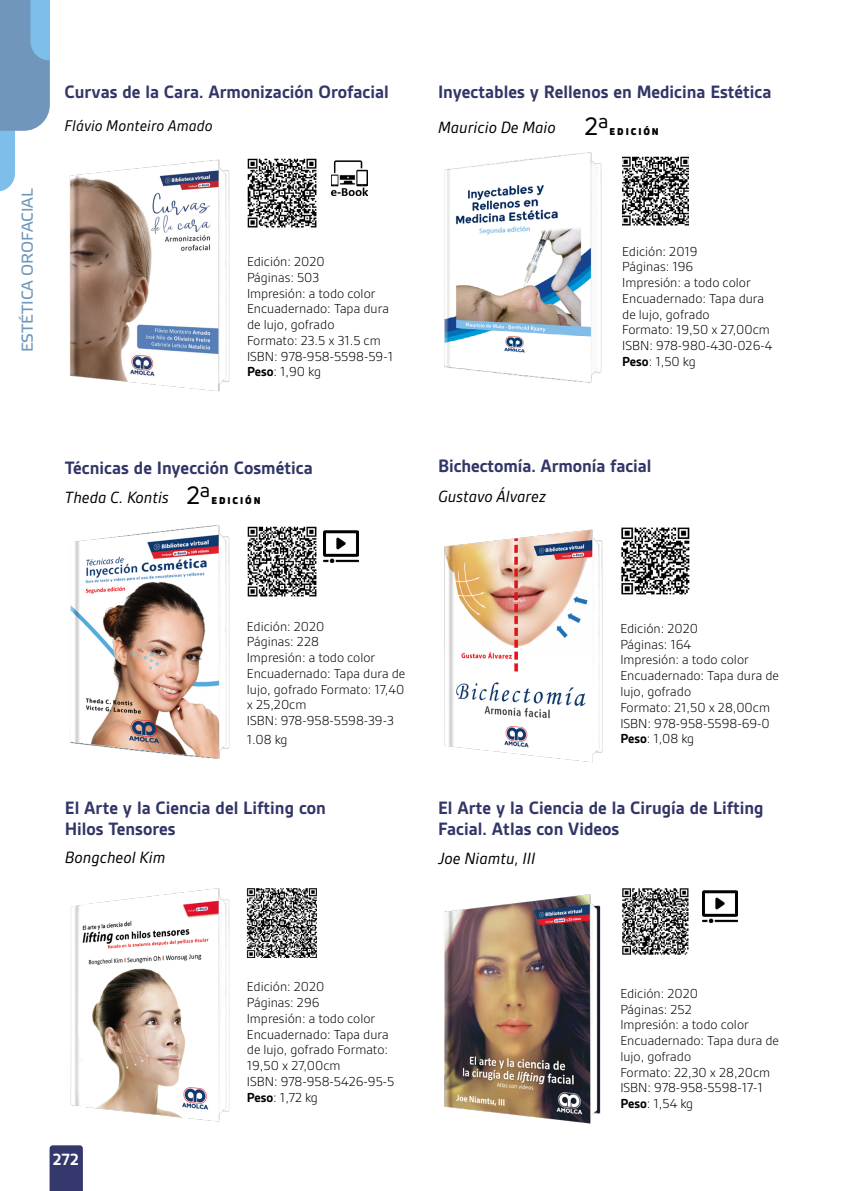
<style>
.page{position:relative;width:844px;height:1191px;background:#fff}
.page>*{position:absolute;margin:0;border:0;box-sizing:border-box;transform-origin:0 0}
.t1{font:24.5px "Uni Neue";color:#000}
.t2{font:700 19.25px/21px "Gesta";color:#313667}
.t3{font:19.25px "Uni Neue";color:#000}
.t4{font:italic 17.5px "Gesta";color:#000}
.t5{font:700 17.5px "Gesta";color:#fff}
.t6{font:italic 16.62px "Gesta";color:#000}
.t7{font:15.75px "Etelka Text Pro";color:#7196bc}
.t8{font:300 14px/15.8px "Gesta";color:#000}
.t9{font:900 9.62px "Uni Neue";color:#000}
.s1{font-weight:700}
</style>
<div class="page">
<div style="left:50px;top:1145px;width:33px;height:46px;background:#34386c"></div>
<img style="left:444px;top:529px;width:159px;height:234px">
<img style="left:621px;top:527px;width:68px;height:68px">
<img style="left:444px;top:894px;width:157px;height:230px">
<img style="left:622px;top:888px;width:67px;height:67px">
<img style="left:702px;top:890px;width:35px;height:32px">
<img style="left:70px;top:888px;width:160px;height:234px">
<img style="left:247px;top:888px;width:69px;height:69px">
<img style="left:247px;top:158px;width:70px;height:70px">
<img style="left:331px;top:160px;width:36px;height:35px">
<img style="left:70px;top:159px;width:160px;height:233px">
<img style="left:70px;top:525px;width:160px;height:234px">
<img style="left:323px;top:530px;width:35px;height:32px">
<img style="left:247px;top:527px;width:69px;height:69px">
<img style="left:444px;top:152px;width:158px;height:231px">
<img style="left:622px;top:156px;width:66px;height:69px">
<svg style="left:0;top:0;width:50px;height:191px"></svg>
<p class="t7" style="left:19px;top:352px;width:165px;rotate:-90deg">ESTÉTICA OROFACIAL</p>
<p class="t2" style="left:65px;top:81px;width:326px">Curvas de la Cara. Armonización Orofacial</p>
<p class="t6" style="left:65px;top:116px;width:150px">Flávio Monteiro Amado</p>
<p class="t8" style="left:247px;top:253px;width:79px">Edición: 2020</p>
<p class="t8" style="left:247px;top:269px;width:74px">Páginas: 503</p>
<p class="t8" style="left:247px;top:285px;width:130px">Impresión: a todo color</p>
<p class="t8" style="left:247px;top:301px;width:143px">Encuadernado: Tapa dura de lujo, gofrado</p>
<p class="t8" style="left:247px;top:332px;width:135px">Formato: 23.5 x 31.5 cm</p>
<p class="t8" style="left:247px;top:348px;width:147px">ISBN: 978-958-5598-59-1</p>
<p class="t8" style="left:247px;top:364px;width:75px"><span class="s1">Peso</span>: 1,90 kg</p>
<p class="t2" style="left:65px;top:457px;width:249px">Técnicas de Inyección Cosmética</p>
<p class="t4" style="left:65px;top:487px;width:106px">Theda C. Kontis</p>
<p class="t1" style="left:186px;top:480px;width:25px">2<sup>a</sup></p>
<p class="t9" style="left:211px;top:494px;width:51px">E D I C I Ó N</p>
<h2 class="t2" style="left:438px;top:82px;width:335px">Inyectables y Rellenos en Medicina Estética</h2>
<p class="t1" style="left:584px;top:111px;width:15px">2</p>
<p class="t3" style="left:598px;top:109px;width:11px">a</p>
<p class="t4" style="left:438px;top:117px;width:119px">Mauricio De Maio</p>
<p class="t9" style="left:609px;top:125px;width:51px">E D I C I Ó N</p>
<p class="t8" style="left:622px;top:243px;width:77px">Edición: 2019</p>
<p class="t8" style="left:622px;top:259px;width:72px">Páginas: 196</p>
<p class="t8" style="left:622px;top:274px;width:130px">Impresión: a todo color</p>
<p class="t8" style="left:622px;top:290px;width:143px">Encuadernado: Tapa dura de lujo, gofrado</p>
<p class="t8" style="left:622px;top:322px;width:149px">Formato: 19,50 x 27,00cm</p>
<p class="t8" style="left:622px;top:337px;width:152px">ISBN: 978-980-430-026-4</p>
<p class="t8" style="left:622px;top:353px;width:75px"><span class="s1">Peso</span>: 1,50 kg</p>
<p class="t2" style="left:438px;top:455px;width:215px">Bichectomía. Armonía facial</p>
<p class="t4" style="left:438px;top:487px;width:109px">Gustavo Álvarez</p>
<p class="t8" style="left:247px;top:618px;width:160px">Edición: 2020<br>Páginas: 228<br>Impresión: a todo color<br>Encuadernado: Tapa dura de lujo, gofrado Formato: 17,40 x 25,20cm</p>
<p class="t8" style="left:247px;top:712px;width:148px">ISBN: 978-958-5598-39-3</p>
<p class="t8" style="left:247px;top:731px;width:42px">1.08 kg</p>
<p class="t8" style="left:620px;top:620px;width:79px">Edición: 2020</p>
<p class="t8" style="left:620px;top:636px;width:72px">Páginas: 164</p>
<p class="t8" style="left:620px;top:652px;width:130px">Impresión: a todo color</p>
<p class="t8" style="left:620px;top:667px;width:160px">Encuadernado: Tapa dura de lujo, gofrado</p>
<p class="t8" style="left:620px;top:699px;width:151px">Formato: 21,50 x 28,00cm</p>
<p class="t8" style="left:620px;top:715px;width:151px">ISBN: 978-958-5598-69-0</p>
<p class="t8" style="left:620px;top:730px;width:75px"><span class="s1">Peso</span>: 1,08 kg</p>
<h2 class="t2" style="left:65px;top:797px;width:262px">El Arte y la Ciencia del Lifting con<br>Hilos Tensores</h2>
<p class="t2" style="left:438px;top:797px;width:327px">El Arte y la Ciencia de la Cirugía de Lifting<br>Facial. Atlas con Videos</p>
<p class="t4" style="left:65px;top:848px;width:102px">Bongcheol Kim</p>
<p class="t4" style="left:438px;top:848px;width:98px">Joe Niamtu, III</p>
<p class="t5" style="left:53px;top:1149px;width:28px">272</p>
<p class="t8" style="left:247px;top:978px;width:143px">Edición: 2020<br>Páginas: 296<br>Impresión: a todo color<br>Encuadernado: Tapa dura de lujo, gofrado Formato:<br>19,50 x 27,00cm</p>
<p class="t8" style="left:247px;top:1073px;width:149px">ISBN: 978-958-5426-95-5</p>
<p class="t8" style="left:247px;top:1089px;width:73px"><span class="s1">Peso</span>: 1,72 kg</p>
<p class="t8" style="left:620px;top:985px;width:79px">Edición: 2020</p>
<p class="t8" style="left:620px;top:1001px;width:73px">Páginas: 252</p>
<p class="t8" style="left:620px;top:1016px;width:130px">Impresión: a todo color</p>
<p class="t8" style="left:620px;top:1032px;width:160px">Encuadernado: Tapa dura de lujo, gofrado</p>
<p class="t8" style="left:620px;top:1064px;width:151px">Formato: 22,30 x 28,20cm<br>ISBN: 978-958-5598-17-1</p>
<p class="t8" style="left:620px;top:1095px;width:74px"><span class="s1">Peso</span>: 1,54 kg</p>
</div>
